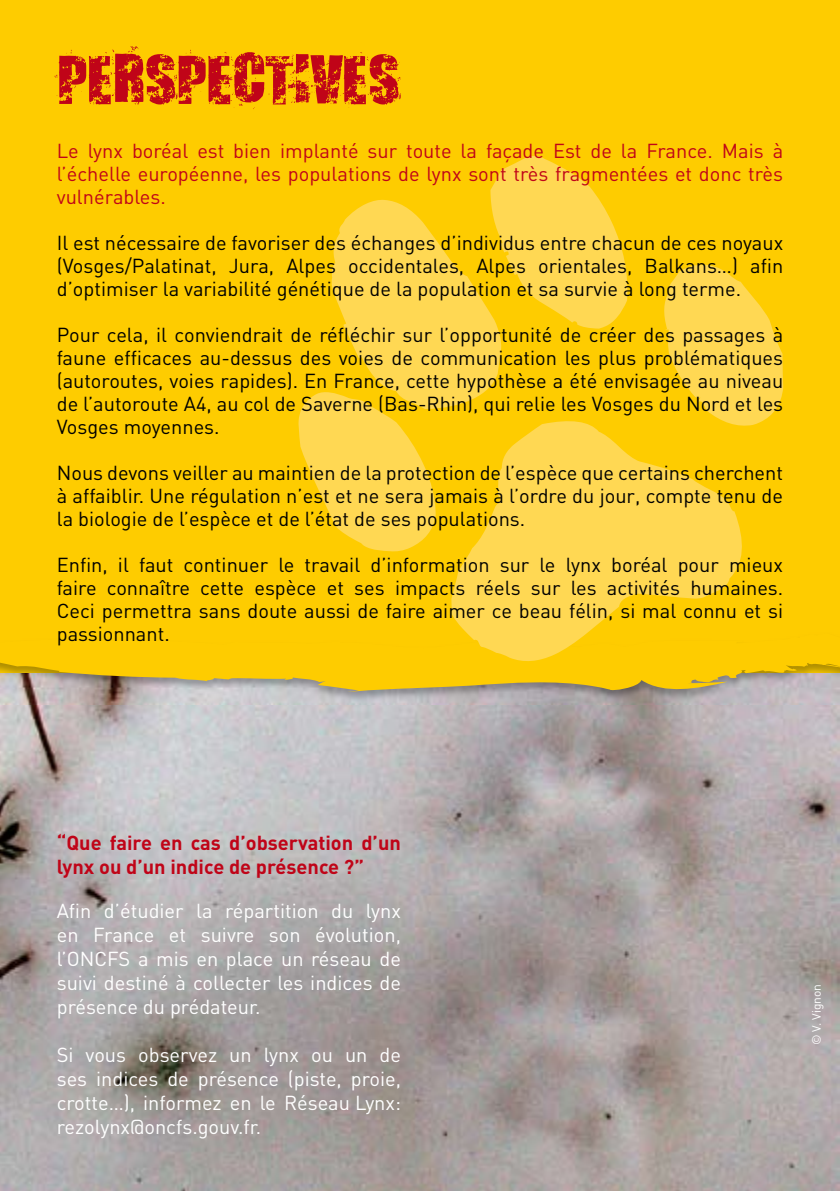
<style>
.page{position:relative;width:840px;height:1191px;background:#fff}
.page>*{position:absolute;margin:0;border:0;box-sizing:border-box;transform-origin:0 0}
.t1{font:52px "Smudgers";color:#c00418}
.t2{font:20px/23px "DIN";color:#000;text-align:justify}
.t3{font:20px/24px "DIN";color:#fff;text-align:justify}
.t4{font:20px/23px "DIN";color:#c00418;text-align:justify}
.t5{font:700 20px/24px "DIN";color:#c00418}
.t6{font:12px "DIN";color:#fff}
</style>
<div class="page">
<div style="left:0;top:0;width:839px;height:1191px;background:#fecc00"></div>
<img style="left:0;top:695px;width:839px;height:496px">
<svg style="left:0;top:662px;width:839px;height:33px"></svg>
<svg style="left:298px;top:156px;width:484px;height:507px"></svg>
<h1 class="t1" style="left:57px;top:46px;width:344px">PERSPECTIVES</h1>
<p class="t4" style="left:57px;top:139px;width:727px">Le lynx boréal est bien implanté sur toute la façade Est de la France. Mais à l’échelle européenne, les populations de lynx sont très fragmentées et donc très vulnérables.</p>
<p class="t2" style="left:57px;top:231px;width:727px">Il est nécessaire de favoriser des échanges d’individus entre chacun de ces noyaux (Vosges/Palatinat, Jura, Alpes occidentales, Alpes orientales, Balkans…) afin d’optimiser la variabilité génétique de la population et sa survie à long terme.</p>
<p class="t2" style="left:57px;top:323px;width:727px">Pour cela, il conviendrait de réfléchir sur l’opportunité de créer des passages à faune efficaces au-dessus des voies de communication les plus problématiques (autoroutes, voies rapides). En France, cette hypothèse a été envisagée au niveau de l’autoroute A4, au col de Saverne (Bas-Rhin), qui relie les Vosges du Nord et les Vosges moyennes.</p>
<p class="t2" style="left:57px;top:461px;width:727px">Nous devons veiller au maintien de la protection de l’espèce que certains cherchent à affaiblir. Une régulation n’est et ne sera jamais à l’ordre du jour, compte tenu de la biologie de l’espèce et de l’état de ses populations.</p>
<p class="t2" style="left:57px;top:553px;width:727px">Enfin, il faut continuer le travail d’information sur le lynx boréal pour mieux faire connaître cette espèce et ses impacts réels sur les activités humaines.<br>Ceci permettra sans doute aussi de faire aimer ce beau félin, si mal connu et si passionnant.</p>
<p class="t5" style="left:57px;top:830px;width:345px">“Que faire en cas d’observation d’un lynx ou d’un indice de présence ?”</p>
<p class="t3" style="left:57px;top:897px;width:345px">Afin d’étudier la répartition du lynx en France et suivre son évolution, l’ONCFS a mis en place un réseau de suivi destiné à collecter les indices de présence du prédateur.</p>
<p class="t3" style="left:57px;top:1041px;width:345px">Si vous observez un lynx ou un de ses indices de présence (piste, proie, crotte…), informez en le Réseau Lynx: rezolynx@oncfs.gouv.fr.</p>
<p class="t6" style="left:808px;top:1045px;width:63px;rotate:-90deg">© V. Vignon</p>
</div>
